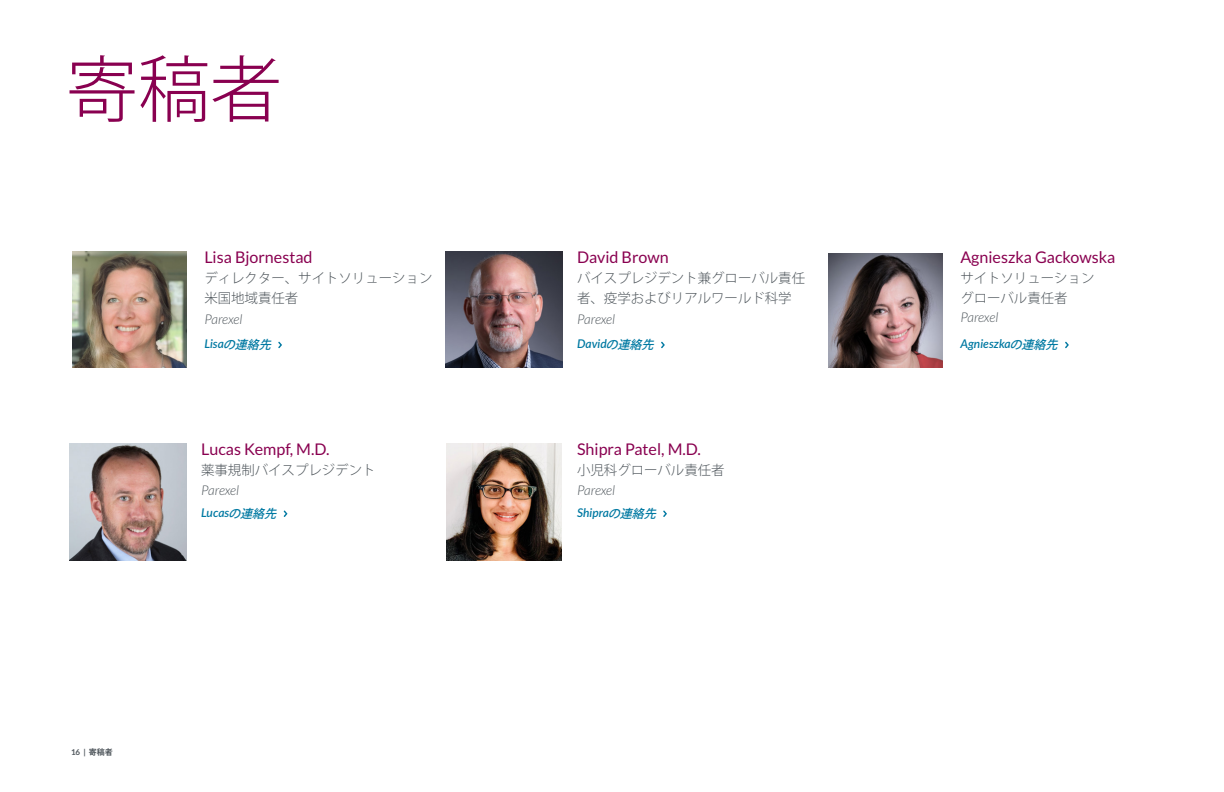
<style>
.page{position:relative;width:1224px;height:792px;background:#fff}
.page>*{position:absolute;margin:0;border:0;box-sizing:border-box;transform-origin:0 0}
.Paragraph_Style3{font:300 72px "Koz Go Pro";color:#890050}
.Paragraph_Style9{font:16.1px "Lato";color:#890050}
.Paragraph_Style9-2{font:300 13.4px/20px "Koz Go Pro";color:#4e555b}
.Paragraph_Style3-2{font:300 13.4px/19.6px "Koz Go Pro";color:#4e555b}
.Paragraph_Style3-3{font:italic 300 13.4px "Lato";letter-spacing:-.015em;color:#4e555b}
.Paragraph_Style3-4{font:italic 600 12px "Lato";color:#0079a2}
.Paragraph_Style3-5{font:700 8px "Lato";color:#4e555b}
.s1{font-family:"Koz Go Pro";font-weight:500}
.s2{font-family:"Koz Go Pro"}
.s3{font-family:"Lato";font-style:italic}
</style>
<div class="page">
<img style="left:828px;top:254px;width:115px;height:113px">
<img style="left:70px;top:444px;width:116px;height:116px">
<img style="left:447px;top:444px;width:114px;height:116px">
<img style="left:72px;top:251px;width:114px;height:116px">
<img style="left:446px;top:251px;width:116px;height:116px">
<svg style="left:278px;top:342px;width:4px;height:6px"></svg>
<svg style="left:284px;top:511px;width:4px;height:6px"></svg>
<svg style="left:661px;top:342px;width:4px;height:6px"></svg>
<svg style="left:663px;top:511px;width:4px;height:6px"></svg>
<svg style="left:1065px;top:342px;width:4px;height:6px"></svg>
<p class="Paragraph_Style3" style="left:66px;top:42px;width:217px">寄稿者</p>
<p class="Paragraph_Style9" style="left:204px;top:248px;width:110px">Lisa Bjornestad</p>
<p class="Paragraph_Style9-2" style="left:204px;top:268px;width:230px">ディレクター、サイトソリューション米国地域責任者</p>
<p class="Paragraph_Style3-3" style="left:204px;top:312px;width:40px">Parexel</p>
<p class="Paragraph_Style3-4" style="left:204px;top:335px;width:72px">Lisa<span class="s1">の連絡先</span></p>
<p class="Paragraph_Style9" style="left:201px;top:441px;width:130px">Lucas Kempf, M.D.</p>
<p class="Paragraph_Style3-2" style="left:201px;top:461px;width:176px">薬事規制バイスプレジデント</p>
<p class="Paragraph_Style3-3" style="left:201px;top:483px;width:40px">Parexel</p>
<p class="Paragraph_Style3-4" style="left:201px;top:504px;width:81px">Lucas<span class="s1">の連絡先</span></p>
<p class="Paragraph_Style3-5" style="left:71px;top:748px;width:43px">16 | <span class="s2">寄稿者</span></p>
<p class="Paragraph_Style9" style="left:577px;top:248px;width:93px">David Brown</p>
<p class="Paragraph_Style9-2" style="left:577px;top:268px;width:230px">バイスプレジデント兼グローバル責任者、疫学およびリアルワールド科学</p>
<p class="Paragraph_Style3-3" style="left:577px;top:312px;width:40px">Parexel</p>
<p class="Paragraph_Style3-4" style="left:577px;top:335px;width:82px">David<span class="s1">の連絡先</span></p>
<p class="Paragraph_Style9" style="left:577px;top:441px;width:125px">Shipra Patel, M.D.</p>
<p class="Paragraph_Style3-2" style="left:577px;top:461px;width:149px">小児科グローバル責任者<br><span class="s3">Parexel</span></p>
<p class="Paragraph_Style3-4" style="left:577px;top:504px;width:85px">Shipra<span class="s1">の連絡先</span></p>
<p class="Paragraph_Style9" style="left:960px;top:248px;width:157px">Agnieszka Gackowska</p>
<p class="Paragraph_Style3-2" style="left:960px;top:268px;width:136px">サイトソリューション</p>
<p class="Paragraph_Style3-2" style="left:960px;top:288px;width:109px">グローバル責任者</p>
<p class="Paragraph_Style3-3" style="left:960px;top:310px;width:40px">Parexel</p>
<p class="Paragraph_Style3-4" style="left:960px;top:335px;width:103px">Agnieszka<span class="s1">の連絡先</span></p>
</div>
